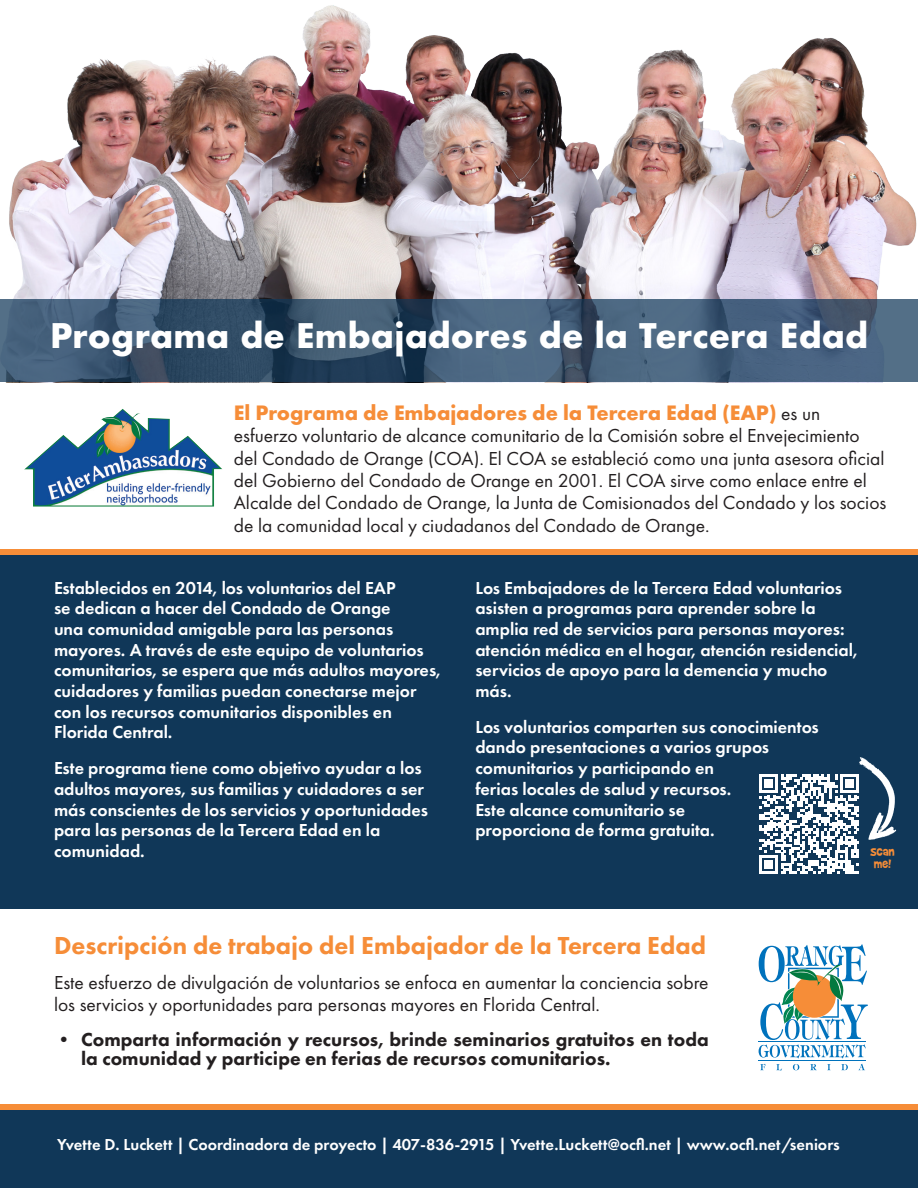
<style>
.page{position:relative;width:918px;height:1188px;background:#fff}
.page>*{position:absolute;margin:0;border:0;box-sizing:border-box;transform-origin:0 0}
.H1_Top{font:700 33px "Futura";color:#fff}
.H2_2nd_Subtitle{font:800 25.5px "Futura PT";color:#f68d38}
.H2_Subtitles_Orange{font:700 21.75px "Futura PT";color:#f68d38}
.H2_Subtitles_Orange-2{font:19.5px/22.5px "Futura PT";color:#231f20}
.Text_Centered{font:19.5px/22.4px "Futura PT";color:#231f20}
.t1{font:800 19.5px/19.5px "Futura PT";color:#231f20}
.Text_Centered-2{font:600 18px/20.7px "Futura PT";color:#fff}
.Text_Centered-3{font:600 16.5px "Futura PT";color:#fff}
.Subheder_Small{font:13.5px/12px "Brady Bunch Remastered";color:#f68d38}
.s1{font-weight:400;font-size:19.5px;color:#231f20}
</style>
<div class="page">
<div style="left:0;top:1104px;width:918px;height:67px;background:#f68d38"></div>
<div style="left:0;top:549px;width:918px;height:68px;background:#f68d38"></div>
<div style="left:0;top:1110px;width:918px;height:78px;background:#103758"></div>
<div style="left:0;top:555px;width:918px;height:354px;background:#103758"></div>
<img style="left:9px;top:5px;width:908px;height:294px">
<svg style="left:759px;top:944px;width:109px;height:127px"></svg>
<svg style="left:0;top:299px;width:918px;height:83px;background:#3f5a74"></svg>
<img style="left:24px;top:409px;width:198px;height:98px">
<svg style="left:759px;top:757px;width:137px;height:117px"></svg>
<p class="H1_Top" style="left:50px;top:312px;width:820px">Programa de Embajadores de la Tercera Edad</p>
<p class="H2_Subtitles_Orange" style="left:234px;top:399px;width:588px">El Programa de Embajadores de la Tercera Edad (EAP) <span class="s1">es un</span></p>
<p class="H2_Subtitles_Orange-2" style="left:234px;top:424px;width:654px">esfuerzo voluntario de alcance comunitario de la Comisión sobre el Envejecimiento del Condado de Orange (COA). El COA se estableció como una junta asesora oficial del Gobierno del Condado de Orange en 2001. El COA sirve como enlace entre el Alcalde del Condado de Orange, la Junta de Comisionados del Condado y los socios de la comunidad local y ciudadanos del Condado de Orange.</p>
<p class="Text_Centered-2" style="left:54px;top:577px;width:388px">Establecidos en 2014, los voluntarios del EAP<br>se dedican a hacer del Condado de Orange<br>una comunidad amigable para las personas mayores. A través de este equipo de voluntarios comunitarios, se espera que más adultos mayores, cuidadores y familias puedan conectarse mejor con los recursos comunitarios disponibles en Florida Central.</p>
<p class="Text_Centered-2" style="left:54px;top:758px;width:376px">Este programa tiene como objetivo ayudar a los adultos mayores, sus familias y cuidadores a ser más conscientes de los servicios y oportunidades para las personas de la Tercera Edad en la comunidad.</p>
<p class="Text_Centered-2" style="left:475px;top:577px;width:384px">Los Embajadores de la Tercera Edad voluntarios asisten a programas para aprender sobre la amplia red de servicios para personas mayores: atención médica en el hogar, atención residencial, servicios de apoyo para la demencia y mucho más.</p>
<p class="Text_Centered-2" style="left:475px;top:716px;width:345px">Los voluntarios comparten sus conocimientos dando presentaciones a varios grupos comunitarios y participando en<br>ferias locales de salud y recursos.<br>Este alcance comunitario se<br>proporciona de forma gratuita.</p>
<p class="Subheder_Small" style="left:871px;top:846px;width:25px">Scan me!</p>
<p class="H2_2nd_Subtitle" style="left:54px;top:930px;width:654px">Descripción de trabajo del Embajador de la Tercera Edad</p>
<p class="Text_Centered" style="left:54px;top:971px;width:656px">Este esfuerzo de divulgación de voluntarios se enfoca en aumentar la conciencia sobre los servicios y oportunidades para personas mayores en Florida Central.</p>
<p class="t1" style="left:81px;top:1029px;width:629px;text-indent:-27px">• Comparta información y recursos, brinde seminarios gratuitos en toda la comunidad y participe en ferias de recursos comunitarios.</p>
<p class="Text_Centered-3" style="left:57px;top:1134px;width:784px">Yvette D. Luckett | Coordinadora de proyecto | 407-836-2915 | Yvette.Luckett@ocfl.net | www.ocfl.net /seniors</p>
</div>
